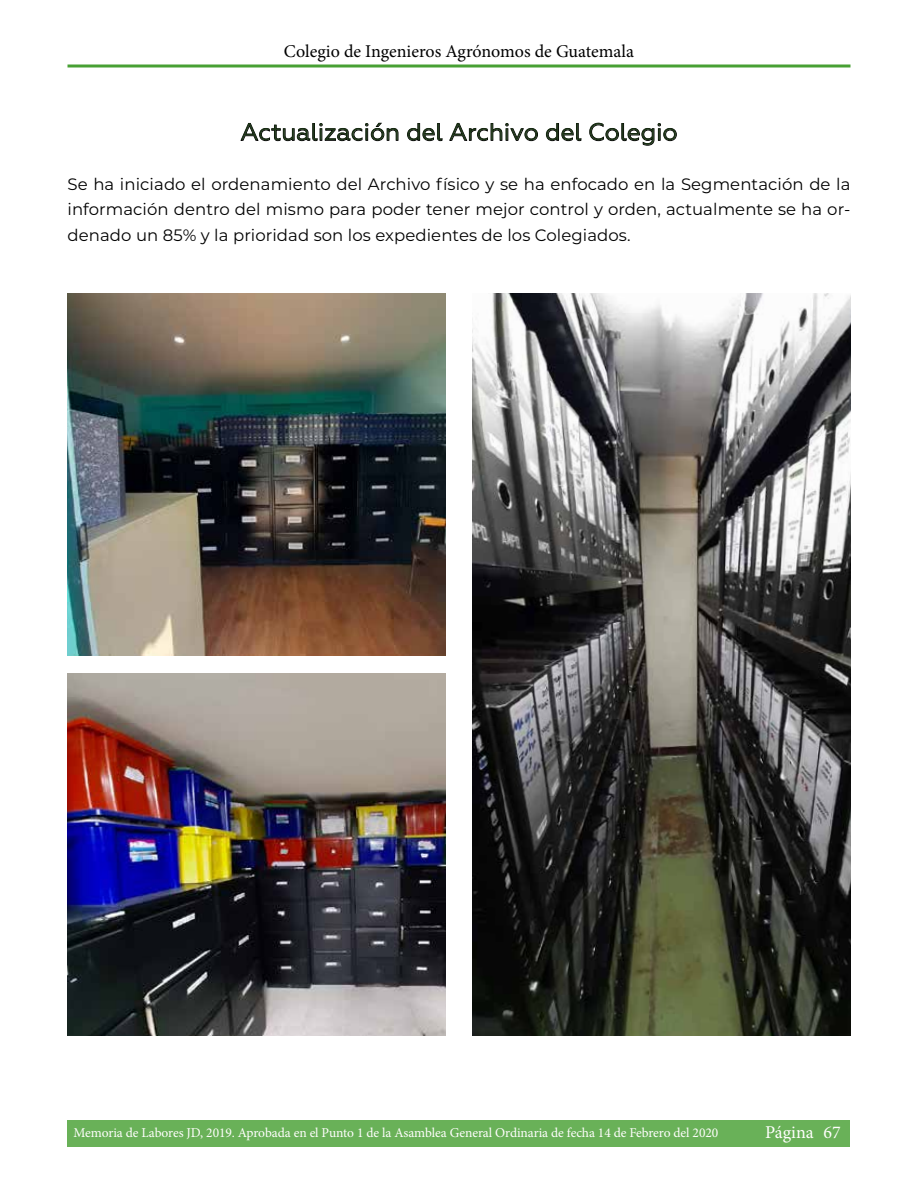
<style>
.page{position:relative;width:918px;height:1188px;background:#fff}
.page>*{position:absolute;margin:0;border:0;box-sizing:border-box;transform-origin:0 0}
.t1{font:24px "Geometria";letter-spacing:.005em;color:#1b3315}
.t2{font:18px "Minion Pro";color:#000}
.t3{font:18px "Minion Pro";color:#fffefd}
.t4{font:16.5px/25.5px "Montserrat";letter-spacing:.005em;color:#000;text-align:justify}
.t5{font:13.5px "Minion Pro";letter-spacing:-.005em;color:#fffefd}
</style>
<div class="page">
<svg style="left:68px;top:64px;width:782px;height:4px"></svg>
<div style="left:68px;top:1120px;width:782px;height:27px;background:#69b158"></div>
<svg style="left:240px;top:122px;width:159px;height:19px"></svg>
<svg style="left:407px;top:123px;width:36px;height:18px"></svg>
<svg style="left:449px;top:123px;width:89px;height:18px"></svg>
<svg style="left:546px;top:123px;width:36px;height:18px"></svg>
<svg style="left:589px;top:123px;width:88px;height:23px"></svg>
<img style="left:68px;top:293px;width:378px;height:362px">
<img style="left:68px;top:674px;width:378px;height:362px">
<img style="left:472px;top:293px;width:378px;height:743px">
<p class="t2" style="left:284px;top:40px;width:352px">Colegio de Ingenieros Agrónomos de Guatemala</p>
<h1 class="t1" style="left:240px;top:118px;width:439px">Actualización del Archivo del Colegio</h1>
<p class="t4" style="left:68px;top:171px;width:785px">Se ha iniciado el ordenamiento del Archivo físico y se ha enfocado en la Segmentación de la información dentro del mismo para poder tener mejor control y orden, actualmente se ha or&shy;denado un 85% y la prioridad son los expedientes de los Colegiados.</p>
<p class="t5" style="left:73px;top:1124px;width:646px">Memoria de Labores JD, 2019. Aprobada en el Punto 1 de la Asamblea General Ordinaria de fecha 14 de Febrero del 2020</p>
<p class="t3" style="left:765px;top:1120px;width:77px">Página 67</p>
</div>
